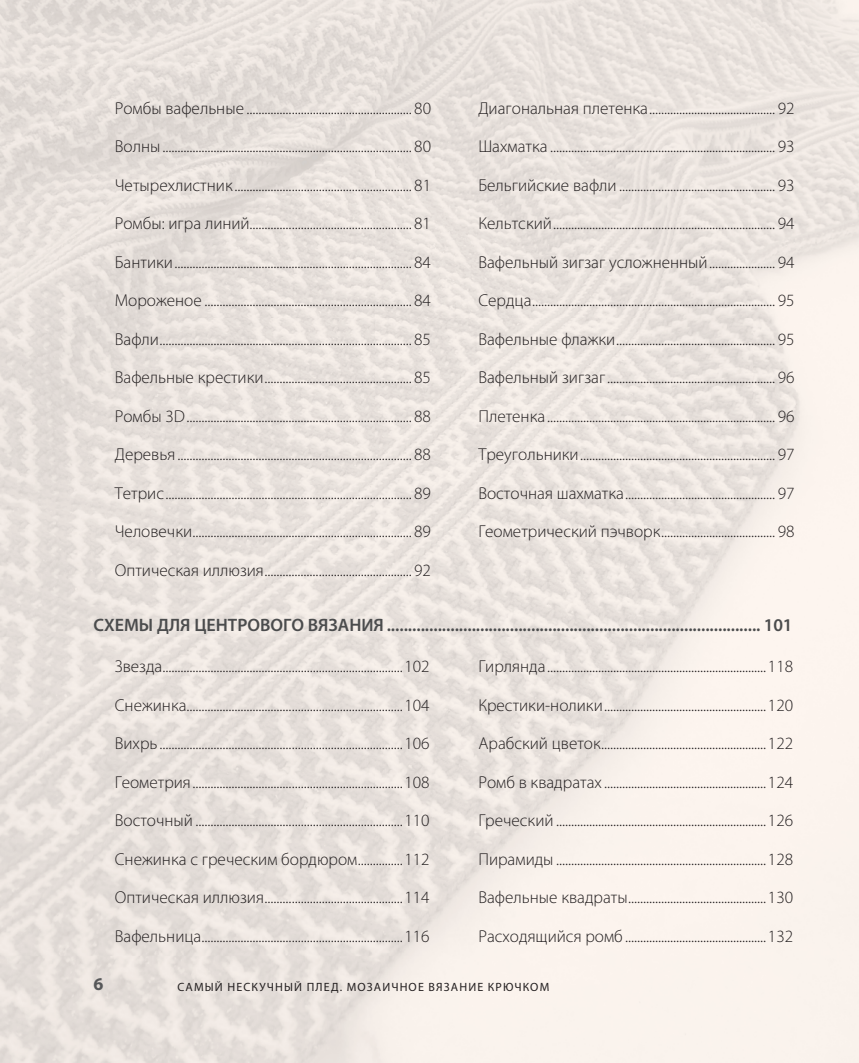
<style>
.page{position:relative;width:859px;height:1063px;background:#fff}
.page>*{position:absolute;margin:0;border:0;box-sizing:border-box;transform-origin:0 0}
.t1{font:600 18px "Myriad Pro";color:#4b4c4d}
.t2{font:700 18px "Myriad Pro";color:#57585a}
.t3{font:300 17.25px "Myriad Pro";color:#231f20}
.t4{font:12px "Myriad Pro";letter-spacing:.095em;color:#231f20}
</style>
<div class="page">
<p class="t3" style="left:115px;top:102px;width:318px">Ромбы вафельные ....................................................... 80</p>
<p class="t3" style="left:115px;top:140px;width:318px">Волны ................................................................................... 80</p>
<p class="t3" style="left:115px;top:179px;width:318px">Четырехлистник ........................................................... 81</p>
<p class="t3" style="left:115px;top:217px;width:318px">Ромбы: игра линий...................................................... 81</p>
<p class="t3" style="left:115px;top:256px;width:318px">Бантики ............................................................................... 84</p>
<p class="t3" style="left:115px;top:294px;width:318px">Мороженое ..................................................................... 84</p>
<p class="t3" style="left:115px;top:333px;width:318px">Вафли .................................................................................... 85</p>
<p class="t3" style="left:115px;top:371px;width:318px">Вафельные крестики ................................................. 85</p>
<p class="t3" style="left:115px;top:410px;width:318px">Ромбы 3D ........................................................................... 88</p>
<p class="t3" style="left:115px;top:448px;width:318px">Деревья .............................................................................. 88</p>
<p class="t3" style="left:115px;top:487px;width:318px">Тетрис .................................................................................. 89</p>
<p class="t3" style="left:115px;top:525px;width:318px">Человечки ......................................................................... 89</p>
<p class="t3" style="left:115px;top:564px;width:318px">Оптическая иллюзия ................................................. 92</p>
<p class="t3" style="left:478px;top:101px;width:318px">Диагональная плетенка .......................................... 92</p>
<p class="t3" style="left:478px;top:140px;width:318px">Шахматка ........................................................................... 93</p>
<p class="t3" style="left:478px;top:179px;width:318px">Бельгийские вафли .................................................... 93</p>
<p class="t3" style="left:478px;top:217px;width:318px">Кельтский .......................................................................... 94</p>
<p class="t3" style="left:478px;top:256px;width:318px">Вафельный зигзаг усложненный ...................... 94</p>
<p class="t3" style="left:478px;top:294px;width:318px">Сердца ................................................................................. 95</p>
<p class="t3" style="left:478px;top:333px;width:318px">Вафельные флажки ..................................................... 95</p>
<p class="t3" style="left:478px;top:371px;width:318px">Вафельный зигзаг ........................................................ 96</p>
<p class="t3" style="left:478px;top:410px;width:318px">Плетенка ............................................................................ 96</p>
<p class="t3" style="left:478px;top:448px;width:318px">Треугольники ................................................................. 97</p>
<p class="t3" style="left:478px;top:487px;width:318px">Восточная шахматка .................................................. 97</p>
<p class="t3" style="left:478px;top:525px;width:318px">Геометрический пэчворк ...................................... 98</p>
<p class="t1" style="left:94px;top:616px;width:700px">Схемы для центровоГо вязания ........................................................................................ 101</p>
<p class="t3" style="left:115px;top:660px;width:316px">Звезда ................................................................................102</p>
<p class="t3" style="left:115px;top:699px;width:316px">Снежинка ........................................................................104</p>
<p class="t3" style="left:115px;top:737px;width:316px">Вихрь .................................................................................106</p>
<p class="t3" style="left:115px;top:776px;width:316px">Геометрия ......................................................................108</p>
<p class="t3" style="left:115px;top:814px;width:316px">Восточный .....................................................................110</p>
<p class="t3" style="left:115px;top:853px;width:316px">Снежинка с греческим бордюром ...............112</p>
<p class="t3" style="left:115px;top:891px;width:316px">Оптическая иллюзия ..............................................114</p>
<p class="t3" style="left:115px;top:930px;width:316px">Вафельница ...................................................................116</p>
<p class="t3" style="left:478px;top:660px;width:316px">Гирлянда .........................................................................118</p>
<p class="t3" style="left:478px;top:699px;width:316px">Крестики-нолики ......................................................120</p>
<p class="t3" style="left:478px;top:737px;width:316px">Арабский цветок .......................................................122</p>
<p class="t3" style="left:478px;top:776px;width:316px">Ромб в квадратах ......................................................124</p>
<p class="t3" style="left:478px;top:814px;width:316px">Греческий ......................................................................126</p>
<p class="t3" style="left:478px;top:853px;width:316px">Пирамиды ......................................................................128</p>
<p class="t3" style="left:478px;top:891px;width:316px">Вафельные квадраты ..............................................130</p>
<p class="t3" style="left:478px;top:930px;width:316px">Расходящийся ромб ...............................................132</p>
<p class="t4" style="left:177px;top:981px;width:373px">Самый неСкучный плед. мозаичное вязание крючком</p>
<p class="t2" style="left:94px;top:973px;width:11px">6</p>
</div>
